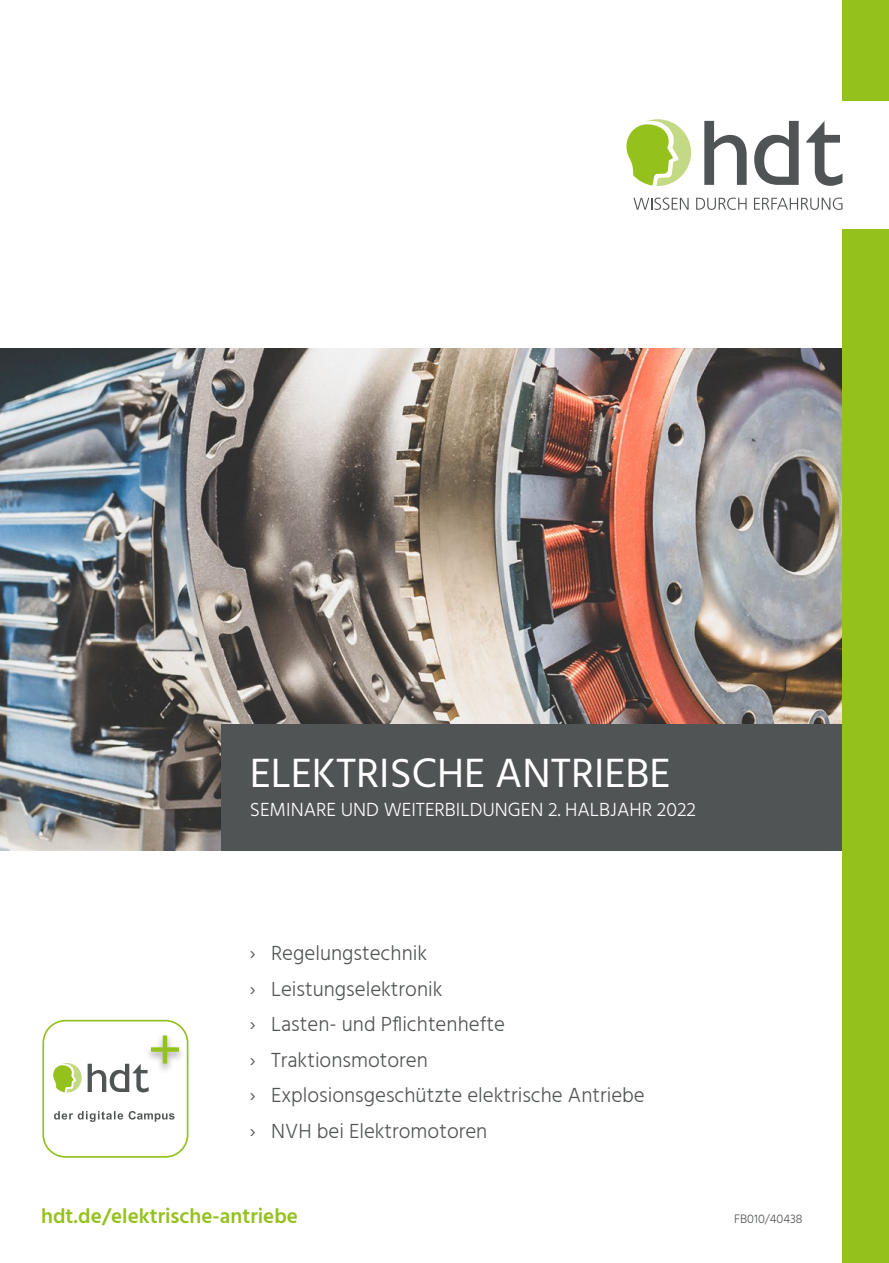
<style>
.page{position:relative;width:889px;height:1263px;background:#fff}
.page>*{position:absolute;margin:0;border:0;box-sizing:border-box;transform-origin:0 0}
.t1{font:42px "Hind";color:#fff}
.t2{font:300 21px "Hind";color:#515455}
.t3{font:600 21px "Hind";color:#94c11c}
.t4{font:300 19.5px "Hind";color:#fff}
.t5{font:300 12.6px "Hind";color:#515455}
.s1{font-size:12px;color:#fff}
</style>
<div class="page">
<img style="left:0;top:349px;width:842px;height:501px">
<div style="left:222px;top:724px;width:667px;height:126px;background:#515455"></div>
<div style="left:842px;top:0;width:47px;height:1263px;background:#94c11c"></div>
<div style="left:605px;top:101px;width:284px;height:127px;background:#fff"></div>
<svg style="left:704px;top:121px;width:42px;height:64px"></svg>
<svg style="left:806px;top:121px;width:36px;height:65px"></svg>
<svg style="left:754px;top:121px;width:44px;height:64px"></svg>
<svg style="left:633px;top:198px;width:55px;height:12px"></svg>
<svg style="left:696px;top:198px;width:50px;height:12px"></svg>
<svg style="left:754px;top:198px;width:88px;height:12px"></svg>
<svg style="left:626px;top:119px;width:65px;height:67px"></svg>
<div style="left:42px;top:1020px;width:146px;height:138px;border:2px solid #94c11c;border-radius:22px"></div>
<div style="left:144px;top:1032px;width:42px;height:42px;background:#000;opacity:.3"></div>
<svg style="left:88px;top:1035px;width:91px;height:57px"></svg>
<svg style="left:53px;top:1063px;width:29px;height:29px"></svg>
<svg style="left:54px;top:1111px;width:120px;height:11px"></svg>
<p class="t1" style="left:250px;top:745px;width:422px">ELEKTRISCHE ANTRIEBE</p>
<p class="t4" style="left:250px;top:796px;width:448px">SEMINARE UND WEITERBILDUNGEN 2. HALBJAHR 2022</p>
<p class="t2" style="left:250px;top:939px;width:179px">› Regelungstechnik</p>
<p class="t2" style="left:250px;top:975px;width:194px">› Leistungselektronik</p>
<p class="t2" style="left:250px;top:1010px;width:257px">› Lasten- und Pflichtenhefte</p>
<p class="t2" style="left:250px;top:1046px;width:179px">› Traktionsmotoren</p>
<p class="t2" style="left:250px;top:1081px;width:396px">› Explosionsgeschützte elektrische Antriebe</p>
<p class="t2" style="left:250px;top:1117px;width:239px">› NVH bei Elektromotoren</p>
<p class="t3" style="left:10px;top:1201px;width:290px"><span class="s1">www.</span>hdt.de/elektrische-antriebe</p>
<p class="t5" style="left:734px;top:1210px;width:70px">FB010/40438</p>
</div>
